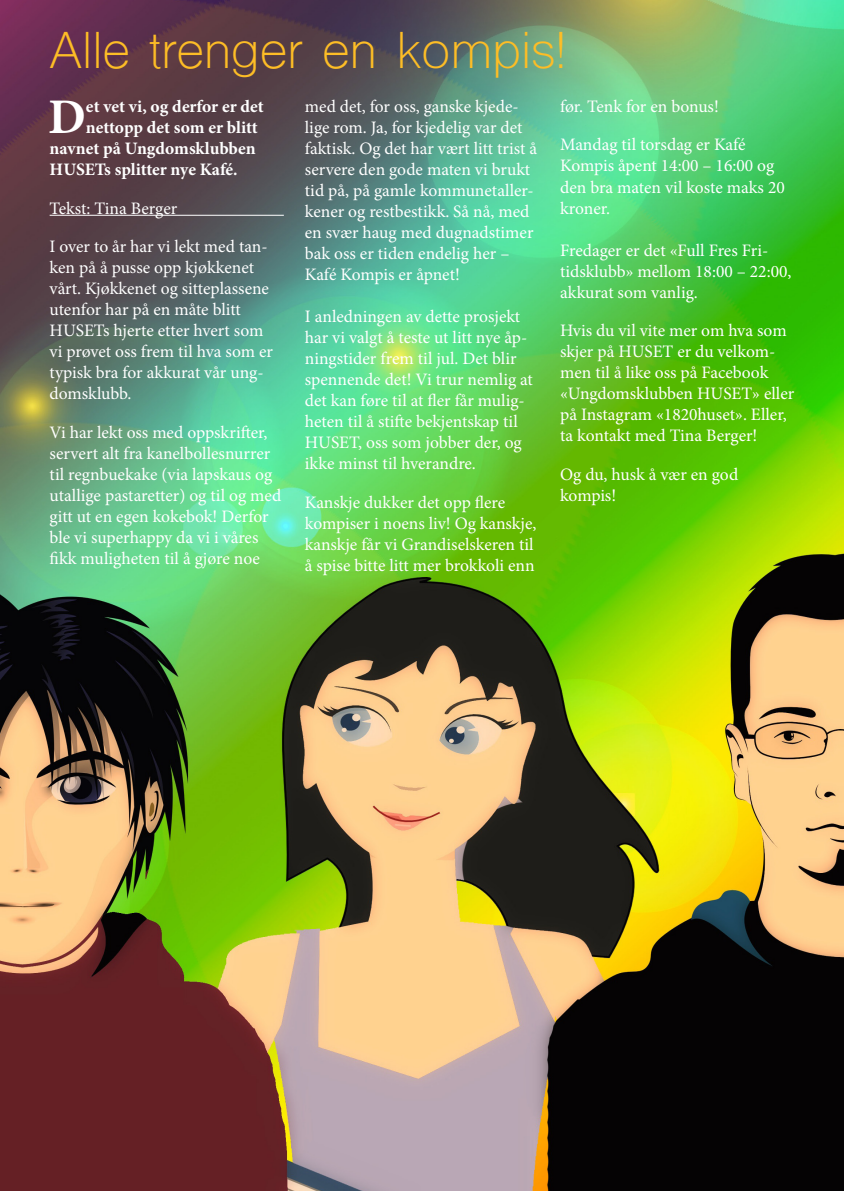
<style>
.page{position:relative;width:844px;height:1191px;background:#fff}
.page>*{position:absolute;margin:0;border:0;box-sizing:border-box;transform-origin:0 0}
.t1{font:700 49.88px "Minion Pro";color:#fff}
.t2{font:49px "Shree Dev 0714";color:#fdbd26}
.t3{font:17.5px/21px "Minion Pro";color:#fff}
.t4{font:700 17.5px "Minion Pro";letter-spacing:-.005em;color:#fff}
</style>
<div class="page">
<img style="left:0;top:0;width:843px;height:1191px">
<hr style="left:50px;top:215px;width:234px;height:1px;background:#fff">
<h2 class="t2" style="left:50px;top:20px;width:518px">Alle trenger en kompis!</h2>
<h1 class="t1" style="left:48px;top:82px;width:39px">D</h1>
<p class="t4" style="left:86px;top:94px;width:179px">et vet vi, og derfor er det</p>
<p class="t4" style="left:86px;top:115px;width:173px">nettopp det som er blitt</p>
<p class="t4" style="left:50px;top:136px;width:207px">navnet på Ungdomsklubben</p>
<p class="t4" style="left:50px;top:157px;width:189px">HUSETs splitter nye Kafé.</p>
<p class="t3" style="left:50px;top:197px;width:129px">Tekst: Tina Berger</p>
<p class="t3" style="left:50px;top:236px;width:225px">I over to år har vi lekt med tan&shy;ken på å pusse opp kjøkkenet vårt. Kjøkkenet og sitteplassene utenfor har på en måte blitt<br>HUSETs hjerte etter hvert som vi prøvet oss frem til hva som er typisk bra for akkurat vår ung&shy;domsklubb.</p>
<p class="t3" style="left:50px;top:421px;width:233px">Vi har lekt oss med oppskrifter, servert alt fra kanelbollesnurrer til regnbuekake (via lapskaus og utallige pastaretter) og til og med gitt ut en egen kokebok! Derfor ble vi superhappy da vi i våres fikk muligheten til å gjøre noe</p>
<p class="t3" style="left:305px;top:96px;width:234px">med det, for oss, ganske kjede&shy;lige rom. Ja, for kjedelig var det faktisk. Og det har vært litt trist å servere den gode maten vi brukt tid på, på gamle kommunetaller&shy;kener og restbestikk. Så nå, med en svær haug med dugnadstimer bak oss er tiden endelig her –<br>Kafé Kompis er åpnet!</p>
<p class="t3" style="left:305px;top:306px;width:229px">I anledningen av dette prosjekt har vi valgt å teste ut litt nye åp&shy;ningstider frem til jul. Det blir spennende det! Vi trur nemlig at det kan føre til at fler får mulig&shy;heten til å stifte bekjentskap til<br>HUSET, oss som jobber der, og ikke minst til hverandre.</p>
<p class="t3" style="left:305px;top:491px;width:233px">Kanskje dukker det opp flere kompiser i noens liv! Og kanskje, kanskje får vi Grandiselskeren til å spise bitte litt mer brokkoli enn</p>
<p class="t3" style="left:560px;top:96px;width:160px">før. Tenk for en bonus!</p>
<p class="t3" style="left:560px;top:134px;width:226px">Mandag til torsdag er Kafé<br>Kompis åpent 14:00 – 16:00 og den bra maten vil koste maks 20 kroner.</p>
<p class="t3" style="left:560px;top:239px;width:233px">Fredager er det «Full Fres Fri&shy;tidsklubb» mellom 18:00 – 22:00, akkurat som vanlig.</p>
<p class="t3" style="left:560px;top:320px;width:236px">Hvis du vil vite mer om hva som skjer på HUSET er du velkom&shy;men til å like oss på Facebook «Ungdomsklubben HUSET» eller på Instagram «1820huset». Eller, ta kontakt med Tina Berger!</p>
<p class="t3" style="left:560px;top:463px;width:179px">Og du, husk å vær en god kompis!</p>
</div>
